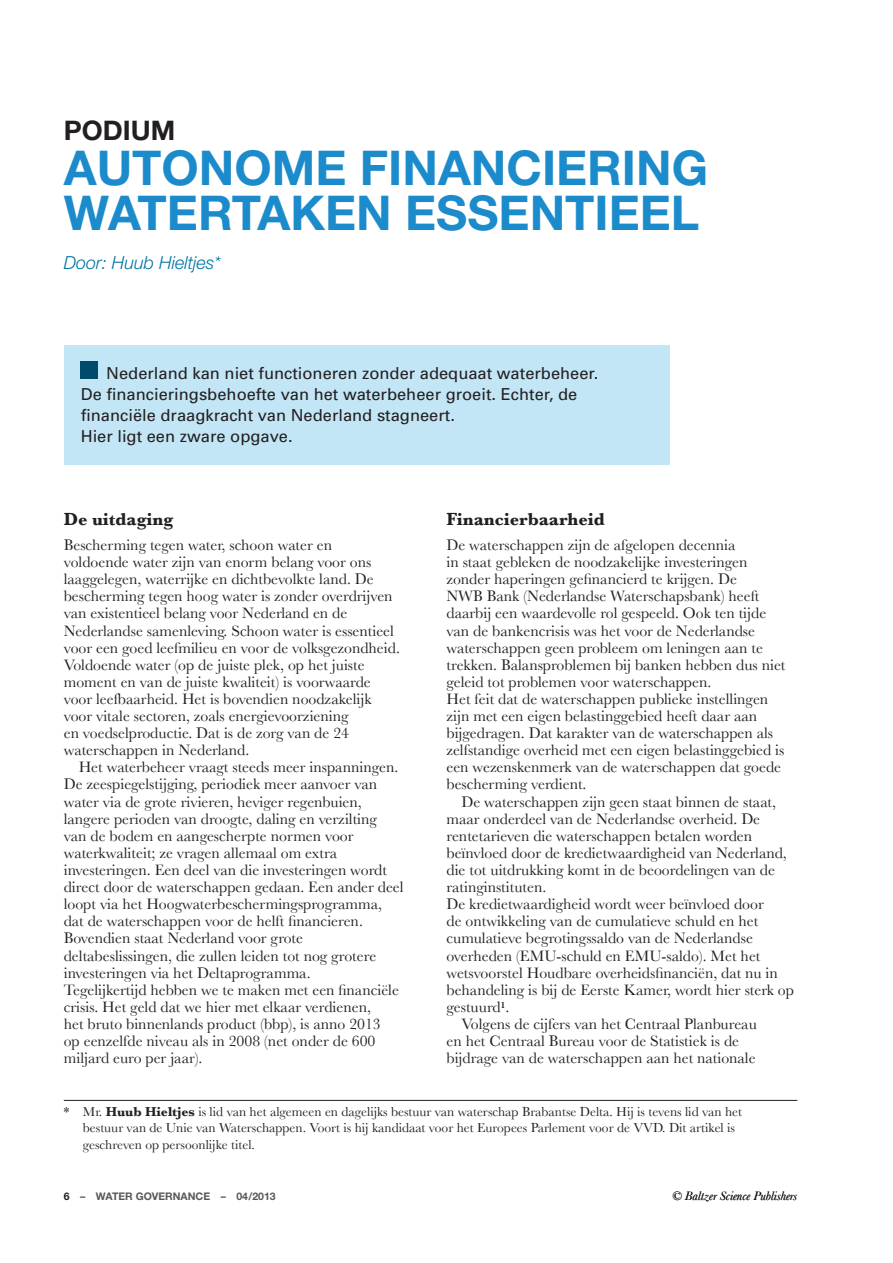
<style>
.page{position:relative;width:893px;height:1263px;background:#fff}
.page>*{position:absolute;margin:0;border:0;box-sizing:border-box;transform-origin:0 0}
.t1{font:700 48px/45px "Helvetica Neue";color:#1b8bcb}
.t2{font:700 27px "Helvetica Neue";color:#231f20}
.t3{font:700 18px "Baskerville";color:#231f20}
.t4{font:italic 300 18px "Helvetica Neue";color:#0076a3}
.t5{font:16.5px/21px "Univers";color:#231f20}
.t6{font:15.75px/17.1px "Baskerville";color:#231f20}
.t7{font:13.5px/16.5px "Baskerville";color:#231f20}
.t8{font:italic 12.75px "Baskerville";color:#231f20}
.t9{font:700 10.5px "Helvetica Neue";color:#57585a}
.s1{font-weight:700}
.s2{color:#231f20}
</style>
<div class="page">
<div style="left:64px;top:345px;width:606px;height:119px;background:#c3e6f6"></div>
<div style="left:81px;top:362px;width:17px;height:17px;background:#004b6c"></div>
<hr style="left:64px;top:1100px;width:733px;height:1px;background:#231f20">
<h2 class="t2" style="left:64px;top:114px;width:113px">PODIUM</h2>
<h1 class="t1" style="left:64px;top:145px;width:646px">AUTONOME FINANCIERING<br>WATERTAKEN ESSENTIEEL</h1>
<p class="t4" style="left:64px;top:252px;width:159px">Door: Huub Hieltjes*</p>
<p class="t5" style="left:81px;top:363px;width:519px;text-indent:26px">Nederland kan niet functioneren zonder adequaat waterbeheer.<br>De financieringsbehoefte van het waterbeheer groeit. Echter, de financiële draagkracht van Nederland stagneert.<br>Hier ligt een zware opgave.</p>
<p class="t3" style="left:64px;top:509px;width:111px">De uitdaging</p>
<p class="t6" style="left:64px;top:536px;width:338px">Bescherming tegen water, schoon water en voldoende water zijn van enorm belang voor ons laaggelegen, waterrijke en dichtbevolkte land. De bescherming tegen hoog water is zonder overdrijven van existentieel belang voor Nederland en de Nederlandse samenleving. Schoon water is essentieel voor een goed leefmilieu en voor de volksgezondheid.<br>Voldoende water (op de juiste plek, op het juiste moment en van de juiste kwaliteit) is voorwaarde voor leefbaarheid. Het is bovendien noodzakelijk voor vitale sectoren, zoals energievoorziening<br>en voedselproductie. Dat is de zorg van de 24 waterschappen in Nederland.</p>
<p class="t6" style="left:64px;top:758px;width:341px;text-indent:15px">Het waterbeheer vraagt steeds meer inspanningen.<br>De zeespiegelstijging, periodiek meer aanvoer van water via de grote rivieren, heviger regenbuien, langere perioden van droogte, daling en verzilting van de bodem en aangescherpte normen voor waterkwaliteit; ze vragen allemaal om extra investeringen. Een deel van die investeringen wordt direct door de waterschappen gedaan. Een ander deel loopt via het Hoogwaterbeschermingsprogramma, dat de waterschappen voor de helft financieren.<br>Bovendien staat Nederland voor grote deltabeslissingen, die zullen leiden tot nog grotere investeringen via het Deltaprogramma.<br>Tegelijkertijd hebben we te maken met een financiële crisis. Het geld dat we hier met elkaar verdienen,<br>het bruto binnenlands product (bbp), is anno 2013<br>op eenzelfde niveau als in 2008 (net onder de 600 miljard euro per jaar).</p>
<p class="t3" style="left:446px;top:509px;width:160px">Financierbaarheid</p>
<p class="t6" style="left:446px;top:536px;width:341px">De waterschappen zijn de afgelopen decennia<br>in staat gebleken de noodzakelijke investeringen zonder haperingen gefinancierd te krijgen. De<br>NWB Bank (Nederlandse Waterschapsbank) heeft daarbij een waardevolle rol gespeeld. Ook ten tijde van de bankencrisis was het voor de Nederlandse waterschappen geen probleem om leningen aan te trekken. Balansproblemen bij banken hebben dus niet geleid tot problemen voor waterschappen.<br>Het feit dat de waterschappen publieke instellingen zijn met een eigen belastinggebied heeft daar aan bijgedragen. Dat karakter van de waterschappen als zelfstandige overheid met een eigen belastinggebied is een wezenskenmerk van de waterschappen dat goede bescherming verdient.</p>
<p class="t6" style="left:461px;top:793px;width:316px">De waterschappen zijn geen staat binnen de staat,</p>
<p class="t6" style="left:446px;top:810px;width:315px">maar onderdeel van de Nederlandse overheid. De</p>
<p class="t6" style="left:446px;top:827px;width:307px">rentetarieven die waterschappen betalen worden</p>
<p class="t6" style="left:446px;top:844px;width:342px">beïnvloed door de kredietwaardigheid van Nederland,</p>
<p class="t6" style="left:446px;top:861px;width:330px">die tot uitdrukking komt in de beoordelingen van de</p>
<p class="t6" style="left:446px;top:878px;width:101px">ratinginstituten.</p>
<p class="t6" style="left:446px;top:895px;width:319px">De kredietwaardigheid wordt weer beïnvloed door</p>
<p class="t6" style="left:446px;top:912px;width:313px">de ontwikkeling van de cumulatieve schuld en het</p>
<p class="t6" style="left:446px;top:930px;width:308px">cumulatieve begrotingssaldo van de Nederlandse</p>
<p class="t6" style="left:446px;top:947px;width:315px">overheden (EMU-schuld en EMU-saldo). Met het</p>
<p class="t6" style="left:446px;top:964px;width:333px">wetsvoorstel Houdbare overheidsfinanciën, dat nu in</p>
<p class="t6" style="left:446px;top:981px;width:349px">behandeling is bij de Eerste Kamer, wordt hier sterk op</p>
<p class="t6" style="left:446px;top:998px;width:64px">gestuurd<sup>1</sup>.</p>
<p class="t6" style="left:461px;top:1015px;width:297px">Volgens de cijfers van het Centraal Planbureau</p>
<p class="t6" style="left:446px;top:1032px;width:294px">en het Centraal Bureau voor de Statistiek is de</p>
<p class="t6" style="left:446px;top:1049px;width:311px">bijdrage van de waterschappen aan het nationale</p>
<p class="t7" style="left:83px;top:1103px;width:661px;text-indent:-19px">* Mr. <span class="s1">Huub Hieltjes</span> is lid van het algemeen en dagelijks bestuur van waterschap Brabantse Delta. Hij is tevens lid van het bestuur van de Unie van Waterschappen. Voort is hij kandidaat voor het Europees Parlement voor de VVD. Dit artikel is geschreven op persoonlijke titel.</p>
<p class="t9" style="left:64px;top:1189px;width:214px"><span class="s2">6</span> – WATER GOVERNANCE – 04/2013</p>
<p class="t8" style="left:672px;top:1188px;width:127px">© Baltzer Science Publishers</p>
</div>
